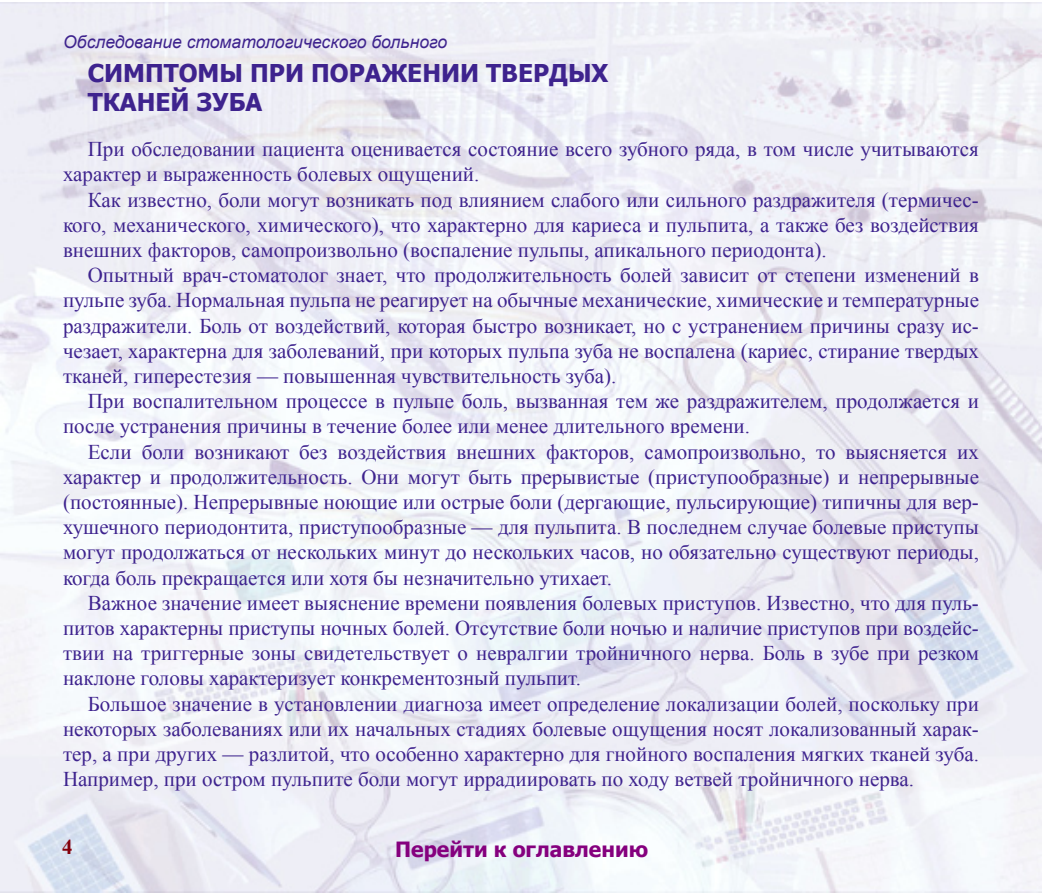
<style>
.page{position:relative;width:1042px;height:893px;background:#fff}
.page>*{position:absolute;margin:0;border:0;box-sizing:border-box;transform-origin:0 0}
.Heading1{font:700 24.5px/29.4px "Tahoma";color:#3e238e}
.t1{font:21px/25.2px "Times New Roman";color:#3e238e;text-align:justify}
.t2{font:700 21px "Tahoma";color:#85007e}
.t3{font:700 21px "Times New Roman";color:#85000c}
.t4{font:italic 17.5px "Arial";color:#3e238e}
</style>
<div class="page">
<img style="left:0;top:2px;width:1041px;height:891px">
<p class="t4" style="left:63px;top:31px;width:385px">Обследование стоматологического больного</p>
<p class="Heading1" style="left:88px;top:57px;width:522px">СИМПТОМЫ ПРИ ПОРАЖЕНИИ ТВЕРДЫХ<br>ТКАНЕЙ ЗУБА</p>
<p class="t1" style="left:63px;top:136px;width:917px;text-indent:25px">При обследовании пациента оценивается состояние всего зубного ряда, в том числе учитываются характер и выраженность болевых ощущений.</p>
<p class="t1" style="left:63px;top:187px;width:917px;text-indent:25px">Как известно, боли могут возникать под влиянием слабого или сильного раздражителя (термичес&shy;кого, механического, химического), что характерно для кариеса и пульпита, а также без воздействия внешних факторов, самопроизвольно (воспаление пульпы, апикального периодонта).</p>
<p class="t1" style="left:63px;top:262px;width:917px;text-indent:25px">Опытный врач-стоматолог знает, что продолжительность болей зависит от степени изменений в пульпе зуба. Нормальная пульпа не реагирует на обычные механические, химические и температурные раздражители. Боль от воздействий, которая быстро возникает, но с устранением причины сразу ис&shy;чезает, характерна для заболеваний, при которых пульпа зуба не воспалена (кариес, стирание твердых тканей, гиперестезия — повышенная чувствительность зуба).</p>
<p class="t1" style="left:63px;top:388px;width:917px;text-indent:25px">При воспалительном процессе в пульпе боль, вызванная тем же раздражителем, продолжается и после устранения причины в течение более или менее длительного времени.</p>
<p class="t1" style="left:63px;top:439px;width:917px;text-indent:25px">Если боли возникают без воздействия внешних факторов, самопроизвольно, то выясняется их характер и продолжительность. Они могут быть прерывистые (приступообразные) и непрерывные (постоянные). Непрерывные ноющие или острые боли (дергающие, пульсирующие) типичны для вер&shy;хушечного периодонтита, приступообразные — для пульпита. В последнем случае болевые приступы могут продолжаться от нескольких минут до нескольких часов, но обязательно существуют периоды, когда боль прекращается или хотя бы незначительно утихает.</p>
<p class="t1" style="left:63px;top:590px;width:917px;text-indent:25px">Важное значение имеет выяснение времени появления болевых приступов. Известно, что для пуль&shy;питов характерны приступы ночных болей. Отсутствие боли ночью и наличие приступов при воздейс&shy;твии на триггерные зоны свидетельствует о невралгии тройничного нерва. Боль в зубе при резком наклоне головы характеризует конкрементозный пульпит.</p>
<p class="t1" style="left:63px;top:691px;width:917px;text-indent:25px">Большое значение в установлении диагноза имеет определение локализации болей, поскольку при некоторых заболеваниях или их начальных стадиях болевые ощущения носят локализованный харак&shy;тер, а при других — разлитой, что особенно характерно для гнойного воспаления мягких тканей зуба.<br>Например, при остром пульпите боли могут иррадиировать по ходу ветвей тройничного нерва.</p>
<p class="t3" style="left:62px;top:832px;width:12px">4</p>
<p class="t2" style="left:395px;top:835px;width:254px">Перейти к оглавлению</p>
</div>
